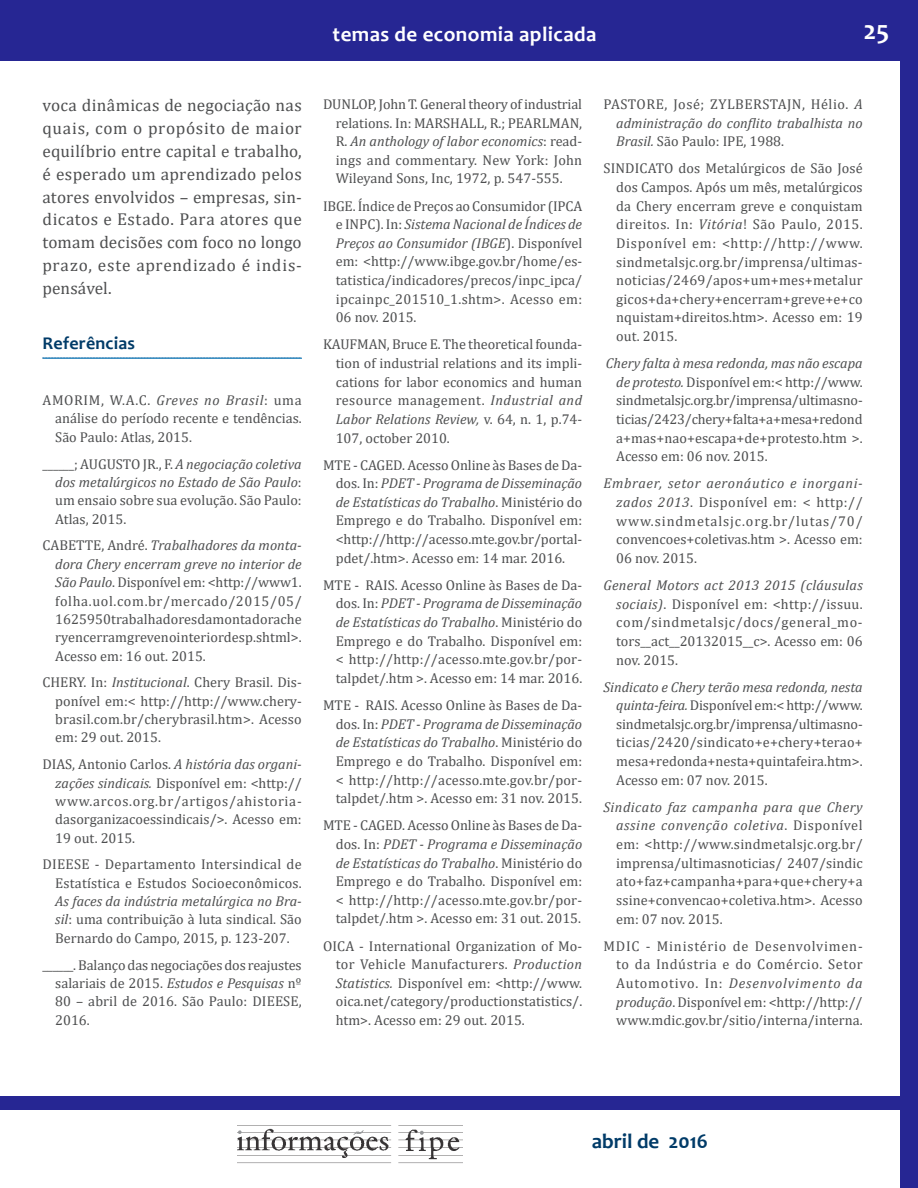
<style>
.page{position:relative;width:918px;height:1188px;background:#fff}
.page>*{position:absolute;margin:0;border:0;box-sizing:border-box;transform-origin:0 0}
.t1{font:700 27px "Candara";color:#fff}
.t2{font:700 21px "Candara";letter-spacing:.02em;color:#fff}
.t3{font:700 21px "Candara";color:#003b68}
.t4{font:700 18px "Candara";letter-spacing:.01em;color:#003b68}
.t5{font:17.25px/22.8px "Cambria";letter-spacing:.03em;color:#4e4f50;text-align:justify}
.t6{font:14.25px/18.6px "Cambria";color:#4e4f50;text-align:justify}
.s1{font-style:italic}
</style>
<div class="page">
<div style="left:900px;top:0;width:18px;height:1188px;background:#262693"></div>
<div style="left:0;top:0;width:918px;height:61px;background:#262693"></div>
<img style="left:238px;top:1128px;width:225px;height:36px">
<div style="left:0;top:1097px;width:918px;height:13px;background:#262693"></div>
<svg style="left:42px;top:358px;width:260px;height:1px"></svg>
<p class="t5" style="left:43px;top:94px;width:261px">voca dinâmicas de negociação nas quais, com o propósito de maior equilíbrio entre capital e trabalho, é esperado um aprendizado pelos atores envolvidos – empresas, sin&shy;dicatos e Estado. Para atores que tomam decisões com foco no longo prazo, este aprendizado é indis&shy;pensável.</p>
<p class="t4" style="left:43px;top:332px;width:94px">Referências</p>
<p class="t6" style="left:55px;top:391px;width:248px;text-indent:-13px">AMORIM, W.A.C. <span class="s1">Greves no Brasil</span>: uma análise do período recente e tendências.<br>São Paulo: Atlas, 2015.</p>
<p class="t6" style="left:55px;top:455px;width:248px;text-indent:-13px">______; AUGUSTO JR., F. <span class="s1">A negociação coletiva dos metalúrgicos no Estado de São Paulo</span>: um ensaio sobre sua evolução. São Paulo:<br>Atlas, 2015.</p>
<p class="t6" style="left:55px;top:536px;width:248px;text-indent:-13px">CABETTE, André. <span class="s1">Trabalhadores da monta&shy;dora Chery encerram greve no interior de São Paulo</span>. Disponível em: &lt;http://www1. folha.uol.com.br/mercado/2015/05/ 1625950trabalhadoresdamontadorache ryencerramgrevenointeriordesp.shtml&gt;.<br>Acesso em: 16 out. 2015.</p>
<p class="t6" style="left:55px;top:673px;width:248px;text-indent:-13px">CHERY. In: <span class="s1">Institucional</span>. Chery Brasil. Dis&shy;ponível em:&lt; http://http://www.chery&shy;brasil.com.br/cherybrasil.htm&gt;. Acesso em: 29 out. 2015.</p>
<p class="t6" style="left:55px;top:755px;width:248px;text-indent:-13px">DIAS, Antonio Carlos. <span class="s1">A história das organi&shy;zações sindicais.</span> Disponível em: &lt;http:// www.arcos.org.br/artigos/ahistoria&shy;dasorganizacoessindicais/&gt;. Acesso em:<br>19 out. 2015.</p>
<p class="t6" style="left:43px;top:855px;width:261px;text-align:right">DIEESE - Departamento Intersindical de<br>Estatística e Estudos Socioeconômicos.</p>
<p class="t6" style="left:55px;top:892px;width:248px"><span class="s1">As faces da indústria metalúrgica no Bra&shy;sil</span>: uma contribuição à luta sindical. São Bernardo do Campo, 2015, p. 123-207.</p>
<p class="t6" style="left:55px;top:956px;width:248px;text-indent:-13px">______. Balanço das negociações dos reajustes salariais de 2015. <span class="s1">Estudos e Pesquisas</span> nº 80 – abril de 2016. São Paulo: DIEESE, 2016.</p>
<h2 class="t2" style="left:333px;top:21px;width:265px">temas de economia aplicada</h2>
<h1 class="t1" style="left:863px;top:13px;width:27px">25</h1>
<p class="t6" style="left:336px;top:95px;width:248px;text-indent:-13px">DUNLOP, John T. General theory of industrial relations. In: MARSHALL, R.; PEARLMAN, R. <span class="s1">An anthology of labor economics</span>: read&shy;ings and commentary. New York: John Wileyand Sons, Inc, 1972, p. 547-555.</p>
<p class="t6" style="left:336px;top:196px;width:248px;text-indent:-13px">IBGE. Índice de Preços ao Consumidor (IPCA e INPC). In: <span class="s1">Sistema Nacional de Índices de Preços ao Consumidor (IBGE</span>). Disponível em: &lt;http://www.ibge.gov.br/home/es&shy;tatistica/indicadores/precos/inpc_ipca/ ipcainpc_201510_1.shtm&gt;. Acesso em:<br>06 nov. 2015.</p>
<p class="t6" style="left:336px;top:335px;width:248px;text-indent:-13px">KAUFMAN, Bruce E. The theoretical founda&shy;tion of industrial relations and its impli&shy;cations for labor economics and human resource management. <span class="s1">Industrial and Labor Relations Review,</span> v. 64, n. 1, p.74- 107, october 2010.</p>
<p class="t6" style="left:336px;top:455px;width:248px;text-indent:-13px">MTE - CAGED. Acesso Online às Bases de Da&shy;dos. In: <span class="s1">PDET - Programa de Disseminação de Estatísticas do Trabalho</span>. Ministério do Emprego e do Trabalho. Disponível em: &lt;http://http://acesso.mte.gov.br/portal&shy;pdet/.htm&gt;. Acesso em: 14 mar. 2016.</p>
<p class="t6" style="left:336px;top:576px;width:248px;text-indent:-13px">MTE - RAIS. Acesso Online às Bases de Da&shy;dos. In: <span class="s1">PDET - Programa de Disseminação de Estatísticas do Trabalho</span>. Ministério do Emprego e do Trabalho. Disponível em: &lt; http://http://acesso.mte.gov.br/por&shy;talpdet/.htm &gt;. Acesso em: 14 mar. 2016.</p>
<p class="t6" style="left:336px;top:696px;width:248px;text-indent:-13px">MTE - RAIS. Acesso Online às Bases de Da&shy;dos. In: <span class="s1">PDET - Programa de Disseminação de Estatísticas do Trabalho</span>. Ministério do Emprego e do Trabalho. Disponível em: &lt; http://http://acesso.mte.gov.br/por&shy;talpdet/.htm &gt;. Acesso em: 31 nov. 2015.</p>
<p class="t6" style="left:336px;top:816px;width:248px;text-indent:-13px">MTE - CAGED. Acesso Online às Bases de Da&shy;dos. In: <span class="s1">PDET - Programa e Disseminação de Estatísticas do Trabalho</span>. Ministério do Emprego e do Trabalho. Disponível em: &lt; http://http://acesso.mte.gov.br/por&shy;talpdet/.htm &gt;. Acesso em: 31 out. 2015.</p>
<p class="t6" style="left:336px;top:936px;width:248px;text-indent:-13px">OICA - International Organization of Mo&shy;tor Vehicle Manufacturers. <span class="s1">Production Statistics.</span> Disponível em: &lt;http://www. oica.net/category/productionstatistics/. htm&gt;. Acesso em: 29 out. 2015.</p>
<p class="t6" style="left:616px;top:95px;width:248px;text-indent:-13px">PASTORE, José; ZYLBERSTAJN, Hélio. <span class="s1">A administração do conflito trabalhista no Brasil.</span> São Paulo: IPE, 1988.</p>
<p class="t6" style="left:616px;top:159px;width:248px;text-indent:-13px">SINDICATO dos Metalúrgicos de São José dos Campos. Após um mês, metalúrgicos da Chery encerram greve e conquistam direitos. In: <span class="s1">Vitória</span>! São Paulo, 2015.<br>Disponível em: &lt;http://http://www. sindmetalsjc.org.br/imprensa/ultimas&shy;noticias/2469/apos+um+mes+metalur gicos+da+chery+encerram+greve+e+co nquistam+direitos.htm&gt;. Acesso em: 19 out. 2015.</p>
<p class="t6" style="left:616px;top:354px;width:248px;text-indent:-10px"><span class="s1">Chery falta à mesa redonda, mas não escapa de protesto.</span> Disponível em:&lt; http://www. sindmetalsjc.org.br/imprensa/ultimasno&shy;ticias/2423/chery+falta+a+mesa+redond a+mas+nao+escapa+de+protesto.htm &gt;.<br>Acesso em: 06 nov. 2015.</p>
<p class="t6" style="left:616px;top:474px;width:248px;text-indent:-13px"><span class="s1">Embraer, setor aeronáutico e inorgani&shy;zados 2013</span>. Disponível em: &lt; http:// www.sindmetalsjc.org.br/lutas/70/ convencoes+coletivas.htm &gt;. Acesso em:<br>06 nov. 2015.</p>
<p class="t6" style="left:616px;top:576px;width:248px;text-indent:-13px"><span class="s1">General Motors act 2013 2015 (cláusulas sociais)</span>. Disponível em: &lt;http://issuu. com/sindmetalsjc/docs/general_mo&shy;tors__act__20132015__c&gt;. Acesso em: 06 nov. 2015.</p>
<p class="t6" style="left:616px;top:677px;width:248px;text-indent:-13px"><span class="s1">Sindicato e Chery terão mesa redonda, nesta quinta-feira.</span> Disponível em:&lt; http://www. sindmetalsjc.org.br/imprensa/ultimasno&shy;ticias/2420/sindicato+e+chery+terao+ mesa+redonda+nesta+quintafeira.htm&gt;.<br>Acesso em: 07 nov. 2015.</p>
<p class="t6" style="left:616px;top:798px;width:248px;text-indent:-13px"><span class="s1">Sindicato faz campanha para que Chery assine convenção coletiva</span>. Disponível em: &lt;http://www.sindmetalsjc.org.br/ imprensa/ultimasnoticias/ 2407/sindic ato+faz+campanha+para+que+chery+a ssine+convencao+coletiva.htm&gt;. Acesso em: 07 nov. 2015.</p>
<p class="t6" style="left:616px;top:937px;width:248px;text-indent:-13px">MDIC - Ministério de Desenvolvimen&shy;to da Indústria e do Comércio. Setor Automotivo. In: <span class="s1">Desenvolvimento da produção</span>. Disponível em: &lt;http://http:// www.mdic.gov.br/sitio/interna/interna.</p>
<h2 class="t3" style="left:592px;top:1128px;width:118px">abril de 2016</h2>
</div>
